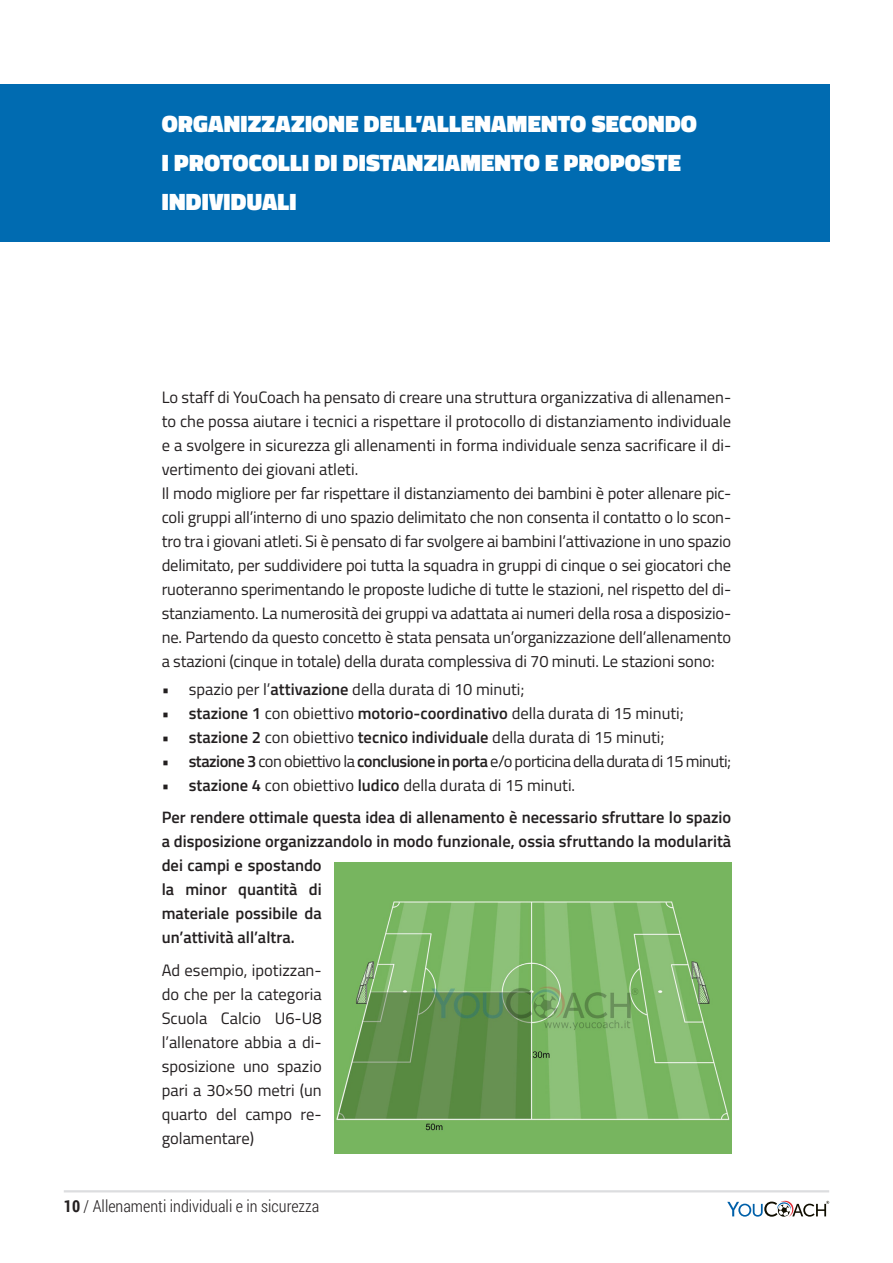
<style>
.page{position:relative;width:893px;height:1263px;background:#fff}
.page>*{position:absolute;margin:0;border:0;box-sizing:border-box;transform-origin:0 0}
.t1{font:900 24px/39px "Titillium Web";letter-spacing:.01em;color:#fff}
.t2{font:16.5px/24px "Titillium Web";color:#231f20;text-align:justify}
.t3{font:600 16.5px/24px "Titillium Web";color:#231f20}
.t4{font:16.5px "Titillium Web";letter-spacing:-.03em;color:#231f20}
.t5{font:300 16.5px "Roboto Condensed";color:#231f20}
.s1{font-weight:600}
.s2{font-weight:700}
</style>
<div class="page">
<hr style="left:64px;top:1190px;width:765px;height:2px;background:#dcdddf">
<svg style="left:727px;top:1201px;width:102px;height:16px"></svg>
<div style="left:0;top:85px;width:829px;height:157px;background:#006bb1"></div>
<img style="left:334px;top:862px;width:397px;height:292px">
<p class="t1" style="left:162px;top:104px;width:537px">ORGANIZZAZIONE DELL’ALLENAMENTO SECONDO<br>I PROTOCOLLI DI DISTANZIAMENTO E PROPOSTE<br>INDIVIDUALI</p>
<p class="t2" style="left:162px;top:384px;width:571px">Lo staff di YouCoach ha pensato di creare una struttura organizzativa di allenamen&shy;to che possa aiutare i tecnici a rispettare il protocollo di distanziamento individuale e a svolgere in sicurezza gli allenamenti in forma individuale senza sacrificare il di&shy;vertimento dei giovani atleti.</p>
<p class="t2" style="left:162px;top:480px;width:571px">Il modo migliore per far rispettare il distanziamento dei bambini è poter allenare pic&shy;coli gruppi all’interno di uno spazio delimitato che non consenta il contatto o lo scon&shy;tro tra i giovani atleti. Si è pensato di far svolgere ai bambini l’attivazione in uno spazio delimitato, per suddividere poi tutta la squadra in gruppi di cinque o sei giocatori che ruoteranno sperimentando le proposte ludiche di tutte le stazioni, nel rispetto del di&shy;stanziamento. La numerosità dei gruppi va adattata ai numeri della rosa a disposizio&shy;ne. Partendo da questo concetto è stata pensata un’organizzazione dell’allenamento a stazioni (cinque in totale) della durata complessiva di 70 minuti. Le stazioni sono:</p>
<p class="t2" style="left:162px;top:676px;width:364px">• spazio per l’<span class="s1">attivazione</span> della durata di 10 minuti;</p>
<p class="t2" style="left:162px;top:700px;width:524px"><span class="s1">• stazione 1</span> con obiettivo <span class="s1">motorio-coordinativo</span> della durata di 15 minuti;</p>
<p class="t2" style="left:162px;top:724px;width:504px"><span class="s1">• stazione 2</span> con obiettivo <span class="s1">tecnico individuale</span> della durata di 15 minuti;</p>
<p class="t4" style="left:162px;top:749px;width:571px"><span class="s1">• stazione 3</span> con obiettivo la <span class="s1">conclusione in porta</span> e/o porticina della durata di 15 minuti;</p>
<p class="t2" style="left:162px;top:772px;width:415px"><span class="s1">• stazione 4</span> con obiettivo <span class="s1">ludico</span> della durata di 15 minuti.</p>
<p class="t3" style="left:162px;top:805px;width:571px">Per rendere ottimale questa idea di allenamento è necessario sfruttare lo spazio a disposizione organizzandolo in modo funzionale, ossia sfruttando la modularità dei campi e spostando<br>la minor quantità di<br>materiale possibile da<br>un’attività all’altra.</p>
<p class="t2" style="left:162px;top:957px;width:162px">Ad esempio, ipotizzan&shy;do che per la categoria Scuola Calcio U6-U8 l’allenatore abbia a di&shy;sposizione uno spazio pari a 30×50 metri (un quarto del campo re&shy;golamentare)</p>
<p class="t5" style="left:64px;top:1194px;width:257px"><span class="s2">10</span> / Allenamenti individuali e in sicurezza</p>
</div>
